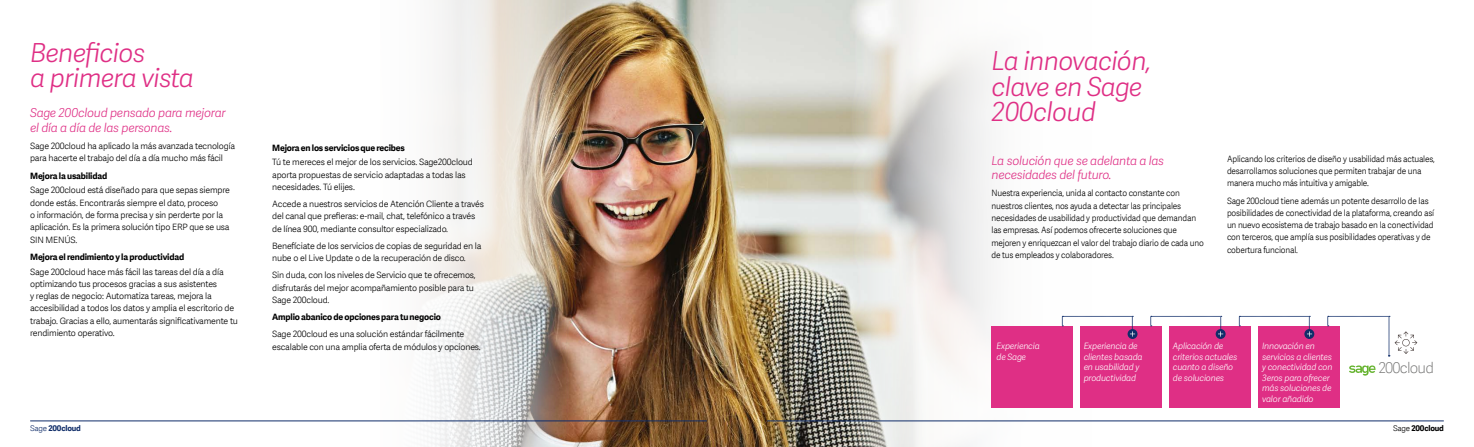
<style>
.page{position:relative;width:1474px;height:447px;background:#fff}
.page>*{position:absolute;margin:0;border:0;box-sizing:border-box;transform-origin:0 0}
.t1{font:italic 26.16px/25.1px "Adelle Sans SAGE Lt";letter-spacing:-.025em;color:#df2f85}
.t2{font:14.88px "Adelle Sans SAGE Th";letter-spacing:-.05em;color:#727271}
.t3{font:italic 12.25px/14.7px "Adelle Sans SAGE Lt";letter-spacing:-.02em;color:#df2f85}
.t4{font:8.75px/12.2px "Adelle Sans SAGE Lt";letter-spacing:-.02em;color:#000}
.t5{font:8.75px/12.2px "Adelle Sans SAGE Lt";letter-spacing:-.02em;color:#000;scale:.94 1}
.t6{font:italic 8.75px/10.5px "Adelle Sans SAGE Lt";letter-spacing:-.02em;color:#fff}
.t7{font:700 8.75px "Adelle Sans SAGE";letter-spacing:-.02em;color:#000}
.t8{font:700 7.88px "Adelle Sans SAGE";letter-spacing:-.025em;color:#102d69}
.t9{font:700 7.88px "Adelle Sans SAGE";letter-spacing:-.025em;color:#000}
.s1{font-family:"Adelle Sans SAGE Lt";font-weight:400}
</style>
<div class="page">
<img style="left:568px;top:0;width:281px;height:446px">
<svg style="left:850px;top:0;width:256px;height:446px"></svg>
<div style="left:991px;top:325px;width:81px;height:82px;background:#df2f85"></div>
<div style="left:1080px;top:325px;width:81px;height:82px;background:#df2f85"></div>
<div style="left:1169px;top:325px;width:81px;height:82px;background:#df2f85"></div>
<div style="left:1258px;top:325px;width:81px;height:82px;background:#df2f85"></div>
<svg style="left:312px;top:0;width:256px;height:446px"></svg>
<hr style="left:767px;top:420px;width:676px;height:1px;background:#102d69">
<hr style="left:30px;top:420px;width:676px;height:1px;background:#102d69">
<svg style="left:1127px;top:329px;width:10px;height:10px"></svg>
<svg style="left:1215px;top:329px;width:10px;height:10px"></svg>
<svg style="left:1304px;top:329px;width:10px;height:10px"></svg>
<svg style="left:1062px;top:316px;width:73px;height:20px"></svg>
<svg style="left:1150px;top:316px;width:73px;height:20px"></svg>
<svg style="left:1238px;top:316px;width:74px;height:20px"></svg>
<svg style="left:1327px;top:316px;width:90px;height:40px"></svg>
<svg style="left:1349px;top:365px;width:27px;height:10px"></svg>
<h1 class="t1" style="left:30px;top:39px;width:165px">Beneficios<br>a primera vista</h1>
<h1 class="t1" style="left:991px;top:48px;width:162px">La innovación, clave en Sage<br>200cloud</h1>
<h3 class="t3" style="left:30px;top:105px;width:197px">Sage 200cloud pensado para mejorar el día a día de las personas.</h3>
<p class="t4" style="left:30px;top:140px;width:206px">Sage 200cloud ha aplicado la más avanzada tecnología para hacerte el trabajo del día a día mucho más fácil</p>
<p class="t7" style="left:30px;top:169px;width:78px">Mejora la usabilidad</p>
<p class="t4" style="left:30px;top:184px;width:201px">Sage 200cloud está diseñado para que sepas siempre donde estás. Encontrarás siempre el dato, proceso<br>o información, de forma precisa y sin perderte por la aplicación. Es la primera solución tipo ERP que se usa SIN MENÚS.</p>
<p class="t7" style="left:30px;top:250px;width:155px">Mejora el rendimiento y la productividad</p>
<p class="t4" style="left:30px;top:265px;width:209px">Sage 200cloud hace más fácil las tareas del día a día optimizando tus procesos gracias a sus asistentes<br>y reglas de negocio: Automatiza tareas, mejora la accesibilidad a todos los datos y amplia el escritorio de trabajo. Gracias a ello, aumentarás significativamente tu rendimiento operativo.</p>
<p class="t7" style="left:272px;top:141px;width:134px">Mejora en los servicios que recibes</p>
<p class="t4" style="left:272px;top:156px;width:202px">Tú te mereces el mejor de los servicios. Sage200cloud aporta propuestas de servicio adaptadas a todas las necesidades. Tú elijes.</p>
<p class="t4" style="left:272px;top:197px;width:213px">Accede a nuestros servicios de Atención Cliente a través del canal que prefieras: e-mail, chat, telefónico a través de línea 900, mediante consultor especializado.</p>
<p class="t4" style="left:272px;top:239px;width:211px">Benefíciate de los servicios de copias de seguridad en la nube o el Live Update o de la recuperación de disco.</p>
<p class="t4" style="left:272px;top:268px;width:205px">Sin duda, con los niveles de Servicio que te ofrecemos, disfrutarás del mejor acompañamiento posible para tu<br>Sage 200cloud.</p>
<p class="t7" style="left:272px;top:310px;width:170px">Amplio abanico de opciones para tu negocio</p>
<p class="t4" style="left:272px;top:327px;width:210px">Sage 200cloud es una solución estándar fácilmente escalable con una amplia oferta de módulos y opciones.</p>
<h3 class="t3" style="left:991px;top:152px;width:174px">La solución que se adelanta a las necesidades del futuro.</h3>
<p class="t5" style="left:991px;top:187px;width:227px">Nuestra experiencia, unida al contacto constante con nuestros clientes, nos ayuda a detectar las principales necesidades de usabilidad y productividad que demandan las empresas. Así podemos ofrecerte soluciones que mejoren y enriquezcan el valor del trabajo diario de cada uno de tus empleados y colaboradores.</p>
<p class="t5" style="left:1226px;top:152px;width:223px">Aplicando los criterios de diseño y usabilidad más actuales, desarrollamos soluciones que permiten trabajar de una manera mucho más intuitiva y amigable.</p>
<p class="t5" style="left:1226px;top:194px;width:222px">Sage 200cloud tiene además un potente desarrollo de las posibilidades de conectividad de la plataforma, creando así un nuevo ecosistema de trabajo basado en la conectividad con terceros, que amplía sus posibilidades operativas y de cobertura funcional.</p>
<p class="t6" style="left:996px;top:340px;width:45px">Experiencia de Sage</p>
<p class="t6" style="left:1083px;top:340px;width:60px">Experiencia de clientes basada en usabilidad y productividad</p>
<p class="t6" style="left:1172px;top:340px;width:66px">Aplicación de criterios actuales cuanto a diseño de soluciones</p>
<p class="t6" style="left:1262px;top:340px;width:72px">Innovación en servicios a clientes y conectividad con<br>3eros para ofrecer más soluciones de valor añadido</p>
<h2 class="t2" style="left:1378px;top:357px;width:57px">200cloud</h2>
<p class="t8" style="left:30px;top:422px;width:52px"><span class="s1">Sage</span> 200cloud</p>
<p class="t9" style="left:1393px;top:422px;width:52px"><span class="s1">Sage</span> 200cloud</p>
</div>
